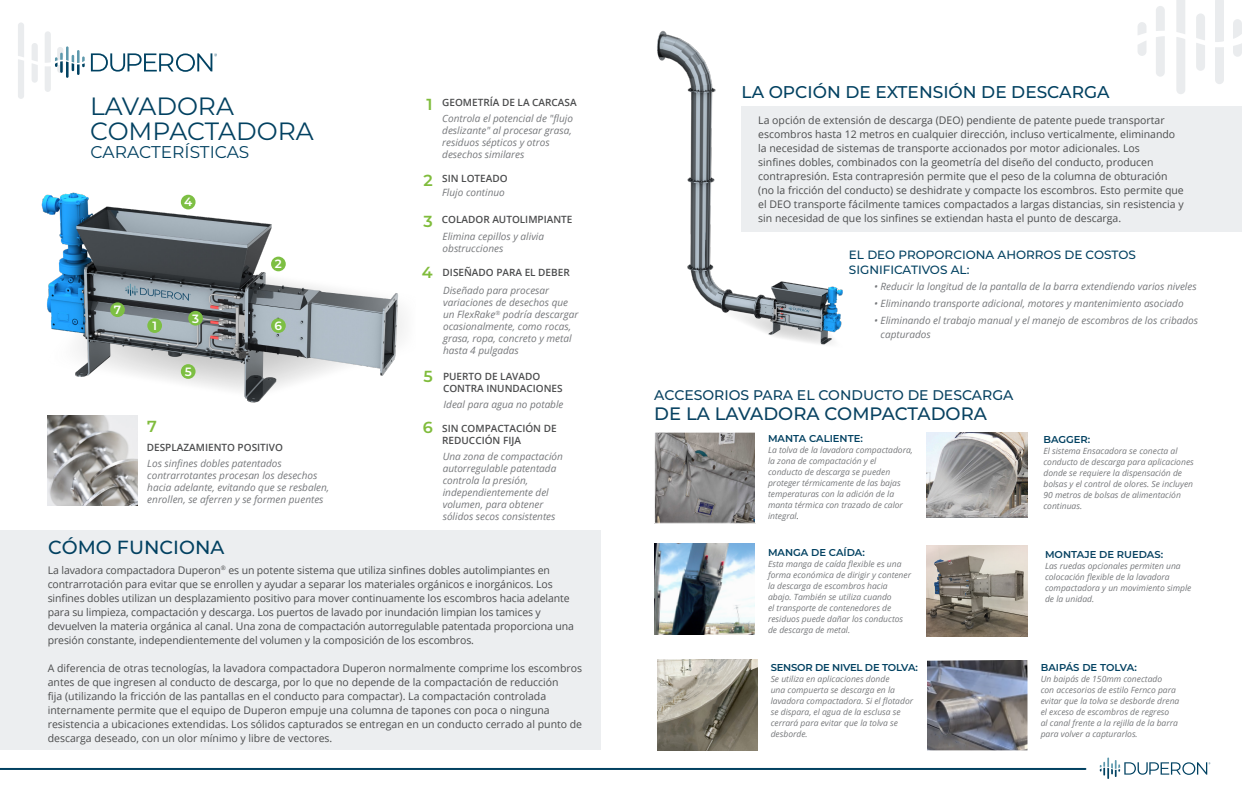
<style>
.page{position:relative;width:1242px;height:810px;background:#fff}
.page>*{position:absolute;margin:0;border:0;box-sizing:border-box;transform-origin:0 0}
.t1{font:25px/25px "Montserrat";color:#024161}
.t2{font:500 19px "Montserrat";color:#024161}
.t3{font:500 18px "Montserrat";color:#084261}
.t4{font:500 17px "Montserrat";color:#024161}
.t5{font:17px "Montserrat";color:#024161}
.t6{font:600 16px "Montserrat";color:#80bc3c}
.t7{font:500 14px "Montserrat";color:#084261}
.t8{font:500 12px/14.4px "Montserrat";color:#024161}
.t9{font:600 12px "Montserrat";color:#fff}
.t10{font:10.5px/14px "Open Sans";color:#4b4c4d}
.t11{font:italic 10px/12px "Open Sans";color:#76787b}
.t12{font:600 10px/12px "Open Sans";color:#4b4c4d}
.t13{font:600 10px "Montserrat";color:#024161}
.t14{font:600 10px "Montserrat";letter-spacing:-.02em;color:#024161}
.t15{font:600 10px "Montserrat";color:#084261}
.t16{font:italic 8.5px/11px "Open Sans";color:#76787b}
.s1{color:#4b4c4d}
</style>
<div class="page">
<div style="left:0;top:530px;width:601px;height:219px;background:#eceef0"></div>
<img style="left:41px;top:192px;width:363px;height:230px">
<img style="left:657px;top:31px;width:185px;height:314px">
<div style="left:742px;top:106px;width:500px;height:125px;background:#eceef0"></div>
<img style="left:48px;top:415px;width:90px;height:90px">
<img style="left:654px;top:544px;width:101px;height:91px">
<img style="left:927px;top:546px;width:100px;height:90px">
<img style="left:657px;top:660px;width:101px;height:90px">
<img style="left:927px;top:660px;width:101px;height:90px">
<div style="left:181px;top:195px;width:15px;height:14px;background:#7dbf43;border-radius:50%"></div>
<div style="left:271px;top:257px;width:15px;height:14px;background:#7dbf43;border-radius:50%"></div>
<div style="left:271px;top:318px;width:15px;height:15px;background:#7dbf43;border-radius:50%"></div>
<div style="left:181px;top:364px;width:15px;height:15px;background:#7dbf43;border-radius:50%"></div>
<div style="left:147px;top:318px;width:15px;height:15px;background:#7dbf43;border-radius:50%"></div>
<div style="left:188px;top:311px;width:15px;height:15px;background:#7dbf43;border-radius:50%"></div>
<div style="left:110px;top:302px;width:15px;height:15px;background:#7dbf43;border-radius:50%"></div>
<hr style="left:0;top:768px;width:1085px;height:2px;background:#024161">
<div style="left:239px;top:316px;width:5px;height:16px;background:#bbb"></div>
<svg style="left:18px;top:22px;width:6px;height:77px"></svg>
<svg style="left:32px;top:43px;width:6px;height:40px"></svg>
<svg style="left:45px;top:31px;width:40px;height:61px"></svg>
<svg style="left:91px;top:53px;width:126px;height:19px"></svg>
<svg style="left:1100px;top:758px;width:110px;height:21px"></svg>
<svg style="left:1176px;top:0;width:9px;height:94px"></svg>
<svg style="left:1215px;top:0;width:9px;height:84px"></svg>
<svg style="left:1233px;top:19px;width:9px;height:38px"></svg>
<svg style="left:1196px;top:13px;width:9px;height:58px"></svg>
<svg style="left:1156px;top:6px;width:9px;height:71px"></svg>
<svg style="left:1138px;top:22px;width:9px;height:34px"></svg>
<img style="left:927px;top:433px;width:100px;height:85px">
<img style="left:656px;top:434px;width:98px;height:88px">
<div style="left:654px;top:432px;width:102px;height:92px;border:1px solid #fff"></div>
<p class="t1" style="left:90px;top:93px;width:225px">LAVADORA<br>COMPACTADORA</p>
<p class="t5" style="left:91px;top:141px;width:160px">CARACTERÍSTICAS</p>
<p class="t9" style="left:114px;top:301px;width:9px">7</p>
<p class="t9" style="left:184px;top:194px;width:10px">4</p>
<p class="t9" style="left:152px;top:317px;width:6px">1</p>
<p class="t6" style="left:147px;top:415px;width:11px">7</p>
<p class="t9" style="left:192px;top:310px;width:8px">3</p>
<p class="t9" style="left:185px;top:363px;width:9px">5</p>
<p class="t9" style="left:275px;top:255px;width:8px">2</p>
<p class="t9" style="left:275px;top:317px;width:9px">6</p>
<p class="t12" style="left:147px;top:441px;width:138px">DESPLAZAMIENTO POSITIVO</p>
<p class="t11" style="left:147px;top:457px;width:184px">Los sinfines dobles patentados contrarrotantes procesan los desechos hacia adelante, evitando que se resbalen, enrollen, se aferren y se formen puentes</p>
<p class="t2" style="left:48px;top:534px;width:178px">CÓMO FUNCIONA</p>
<p class="t6" style="left:427px;top:93px;width:8px">1</p>
<p class="t12" style="left:442px;top:96px;width:136px">GEOMETRÍA DE LA CARCASA</p>
<p class="t6" style="left:423px;top:169px;width:11px">2</p>
<p class="t6" style="left:423px;top:210px;width:11px">3</p>
<p class="t11" style="left:442px;top:112px;width:132px">Controla el potencial de "flujo deslizante" al procesar grasa, residuos sépticos y otros desechos similares</p>
<p class="t11" style="left:442px;top:187px;width:64px">Flujo continuo</p>
<p class="t12" style="left:442px;top:172px;width:67px">SIN LOTEADO</p>
<p class="t12" style="left:442px;top:213px;width:132px">COLADOR AUTOLIMPIANTE</p>
<p class="t11" style="left:443px;top:230px;width:103px">Elimina cepillos y alivia obstrucciones</p>
<p class="t6" style="left:422px;top:261px;width:12px">4</p>
<p class="t12" style="left:443px;top:266px;width:129px">DISEÑADO PARA EL DEBER</p>
<p class="t11" style="left:443px;top:284px;width:137px">Diseñado para procesar variaciones de desechos que un FlexRake<sup>®</sup> podría descargar ocasionalmente, como rocas, grasa, ropa, concreto y metal hasta 4 pulgadas</p>
<p class="t6" style="left:423px;top:365px;width:11px">5</p>
<p class="t12" style="left:443px;top:370px;width:121px">PUERTO DE LAVADO<br>CONTRA INUNDACIONES</p>
<p class="t11" style="left:444px;top:398px;width:122px">Ideal para agua no potable</p>
<p class="t6" style="left:423px;top:416px;width:12px">6</p>
<p class="t12" style="left:442px;top:422px;width:116px">SIN COMPACTACIÓN DE<br>REDUCCIÓN FIJA</p>
<p class="t11" style="left:443px;top:450px;width:122px">Una zona de compactación autorregulable patentada controla la presión, independientemente del volumen, para obtener sólidos secos consistentes</p>
<p class="t10" style="left:48px;top:563px;width:528px">La lavadora compactadora Duperon<sup>®</sup> es un potente sistema que utiliza sinfines dobles autolimpiantes en contrarrotación para evitar que se enrollen y ayudar a separar los materiales orgánicos e inorgánicos. Los sinfines dobles utilizan un desplazamiento positivo para mover continuamente los escombros hacia adelante para su limpieza, compactación y descarga. Los puertos de lavado por inundación limpian los tamices y devuelven la materia orgánica al canal. Una zona de compactación autorregulable patentada proporciona una presión constante, independientemente del volumen y la composición de los escombros.</p>
<p class="t10" style="left:48px;top:661px;width:536px">A diferencia de otras tecnologías, la lavadora compactadora Duperon normalmente comprime los escombros antes de que ingresen al conducto de descarga, por lo que no depende de la compactación de reducción<br>fija (utilizando la fricción de las pantallas en el conducto para compactar). La compactación controlada internamente permite que el equipo de Duperon empuje una columna de tapones con poca o ninguna resistencia a ubicaciones extendidas. Los sólidos capturados se entregan en un conducto cerrado al punto de descarga deseado, con un olor mínimo y libre de vectores.</p>
<p class="t4" style="left:742px;top:80px;width:370px">LA OPCIÓN DE EXTENSIÓN DE DESCARGA</p>
<p class="t10" style="left:758px;top:113px;width:427px">La opción de extensión de descarga (DEO) pendiente de patente puede transportar escombros hasta 12 metros en cualquier dirección, incluso verticalmente, eliminando la necesidad de sistemas de transporte accionados por motor adicionales. Los<br>sinfines dobles, combinados con la geometría del diseño del conducto, producen contrapresión. Esta contrapresión permite que el peso de la columna de obturación (no la fricción del conducto) se deshidrate y compacte los escombros. Esto permite que el DEO transporte fácilmente tamices compactados a largas distancias, sin resistencia y sin necesidad de que los sinfines se extiendan hasta el punto de descarga.</p>
<p class="t8" style="left:849px;top:247px;width:289px">EL DEO PROPORCIONA AHORROS DE COSTOS<br>SIGNIFICATIVOS AL:</p>
<p class="t11" style="left:874px;top:280px;width:324px">• Reducir la longitud de la pantalla de la barra extendiendo varios niveles</p>
<p class="t11" style="left:874px;top:297px;width:311px">• Eliminando transporte adicional, motores y mantenimiento asociado</p>
<p class="t11" style="left:881px;top:313px;width:319px;line-height:14px;text-indent:-6px">• Eliminando el trabajo manual y el manejo de escombros de los cribados capturados</p>
<p class="t7" style="left:654px;top:385px;width:361px">ACCESORIOS PARA EL CONDUCTO DE DESCARGA</p>
<p class="t3" style="left:654px;top:401px;width:334px">DE LA LAVADORA COMPACTADORA</p>
<p class="t13" style="left:768px;top:431px;width:96px">MANTA CALIENTE:</p>
<p class="t16" style="left:768px;top:444px;width:146px">La tolva de la lavadora compactadora, la zona de compactación y el conducto de descarga se pueden proteger térmicamente de las bajas temperaturas con la adición de la manta térmica con trazado de calor integral<span class="s1">.</span></p>
<p class="t13" style="left:768px;top:545px;width:98px">MANGA DE CAÍDA:</p>
<p class="t16" style="left:768px;top:558px;width:145px">Esta manga de caída flexible es una forma económica de dirigir y contener la descarga de escombros hacia abajo. También se utiliza cuando<br>el transporte de contenedores de residuos puede dañar los conductos de descarga de metal.</p>
<p class="t14" style="left:771px;top:661px;width:149px">SENSOR DE NIVEL DE TOLVA:</p>
<p class="t16" style="left:771px;top:673px;width:144px">Se utiliza en aplicaciones donde<br>una compuerta se descarga en la lavadora compactadora. Si el flotador se dispara, el agua de la esclusa se cerrará para evitar que la tolva se desborde.</p>
<p class="t13" style="left:1043px;top:432px;width:48px">BAGGER:</p>
<p class="t16" style="left:1043px;top:445px;width:152px">El sistema Ensacadora se conecta al conducto de descarga para aplicaciones donde se requiere la dispensación de bolsas y el control de olores. Se incluyen 90 metros de bolsas de alimentación continuas.</p>
<p class="t15" style="left:1045px;top:547px;width:120px">MONTAJE DE RUEDAS:</p>
<p class="t16" style="left:1045px;top:560px;width:148px">Las ruedas opcionales permiten una colocación flexible de la lavadora compactadora y un movimiento simple de la unidad.</p>
<p class="t13" style="left:1041px;top:661px;width:98px">BAIPÁS DE TOLVA:</p>
<p class="t16" style="left:1041px;top:673px;width:140px">Un baipás de 150mm conectado<br>con accesorios de estilo Fernco para evitar que la tolva se desborde drena el exceso de escombros de regreso<br>al canal frente a la rejilla de la barra para volver a capturarlos.</p>
</div>
